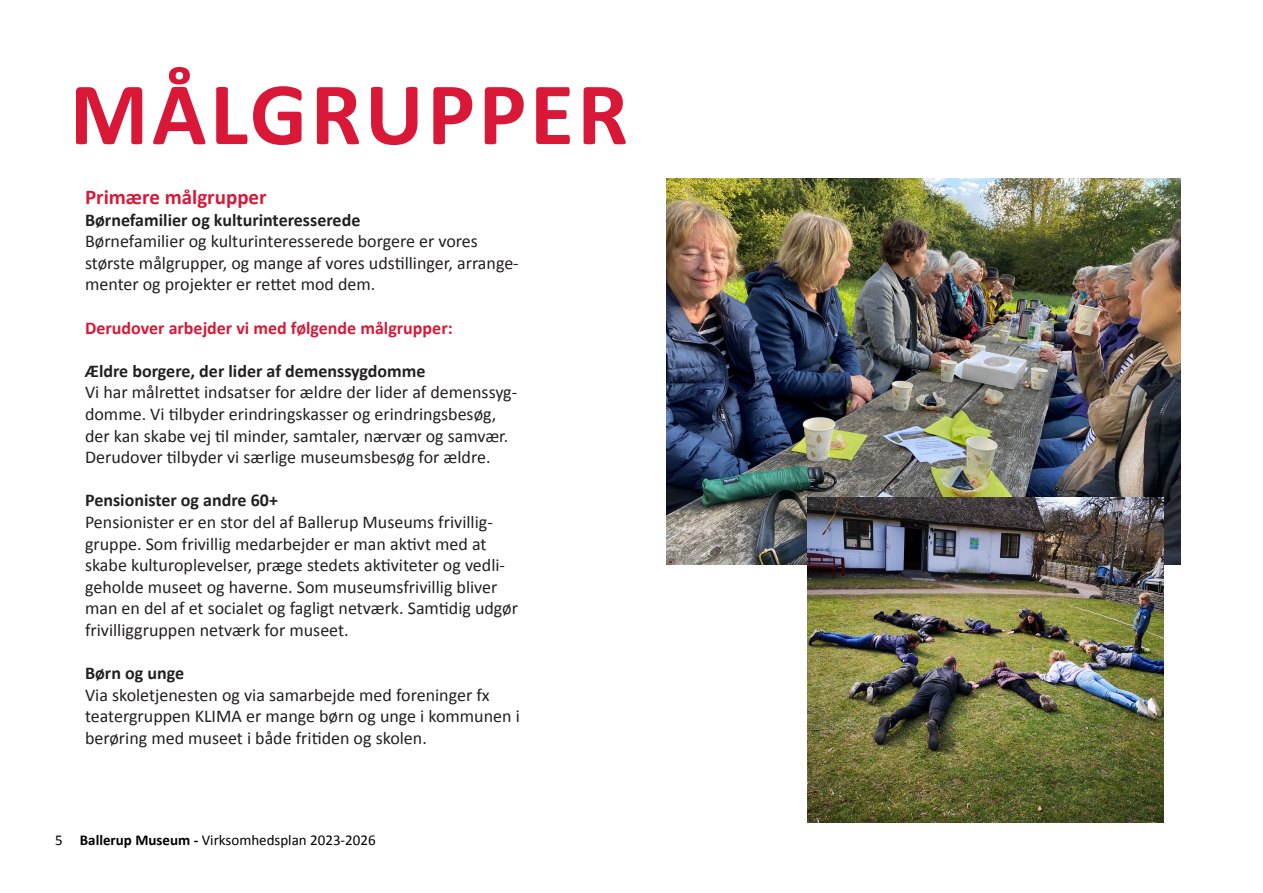
<style>
.page{position:relative;width:1263px;height:893px;background:#fff}
.page>*{position:absolute;margin:0;border:0;box-sizing:border-box;transform-origin:0 0}
.t1{font:700 90px "Calibri";letter-spacing:.04em;color:#d91837}
.t2{font:700 21px "Calibri";color:#d91837}
.t3{font:18px/21.6px "Calibri";color:#231f20}
.t4{font:700 18px "Calibri";color:#231f20}
.t5{font:700 18px "Calibri";color:#d91837}
.t6{font:15px "Calibri";color:#000}
.s1{font-weight:700}
</style>
<div class="page">
<img style="left:666px;top:179px;width:515px;height:385px">
<img style="left:808px;top:497px;width:356px;height:326px">
<p class="t1" style="left:70px;top:57px;width:560px">MÅLGRUPPER</p>
<p class="t2" style="left:85px;top:184px;width:183px">Primære målgrupper</p>
<p class="t4" style="left:85px;top:208px;width:277px">Børnefamilier og kulturinteresserede</p>
<p class="t3" style="left:85px;top:230px;width:435px">Børnefamilier og kulturinteresserede borgere er vores største målgrupper, og mange af vores udstillinger, arrange&shy;menter og projekter er rettet mod dem.</p>
<p class="t5" style="left:85px;top:316px;width:369px">Derudover arbejder vi med følgende målgrupper:</p>
<p class="t4" style="left:85px;top:359px;width:342px">Ældre borgere, der lider af demenssygdomme</p>
<p class="t3" style="left:85px;top:382px;width:434px">Vi har målrettet indsatser for ældre der lider af demenssyg&shy;domme. Vi tilbyder erindringskasser og erindringsbesøg, der kan skabe vej til minder, samtaler, nærvær og samvær.<br>Derudover tilbyder vi særlige museumsbesøg for ældre.</p>
<p class="t4" style="left:85px;top:489px;width:194px">Pensionister og andre 60+</p>
<p class="t3" style="left:85px;top:511px;width:435px">Pensionister er en stor del af Ballerup Museums frivillig&shy;gruppe. Som frivillig medarbejder er man aktivt med at skabe kulturoplevelser, præge stedets aktiviteter og vedli&shy;geholde museet og haverne. Som museumsfrivillig bliver man en del af et socialet og fagligt netværk. Samtidig udgør frivilliggruppen netværk for museet.</p>
<p class="t4" style="left:85px;top:662px;width:101px">Børn og unge</p>
<p class="t3" style="left:85px;top:684px;width:436px">Via skoletjenesten og via samarbejde med foreninger fx teatergruppen KLIMA er mange børn og unge i kommunen i berøring med museet i både fritiden og skolen.</p>
<p class="t6" style="left:55px;top:830px;width:322px">5 <span class="s1">Ballerup Museum -</span> Virksomhedsplan 2023-2026</p>
</div>
